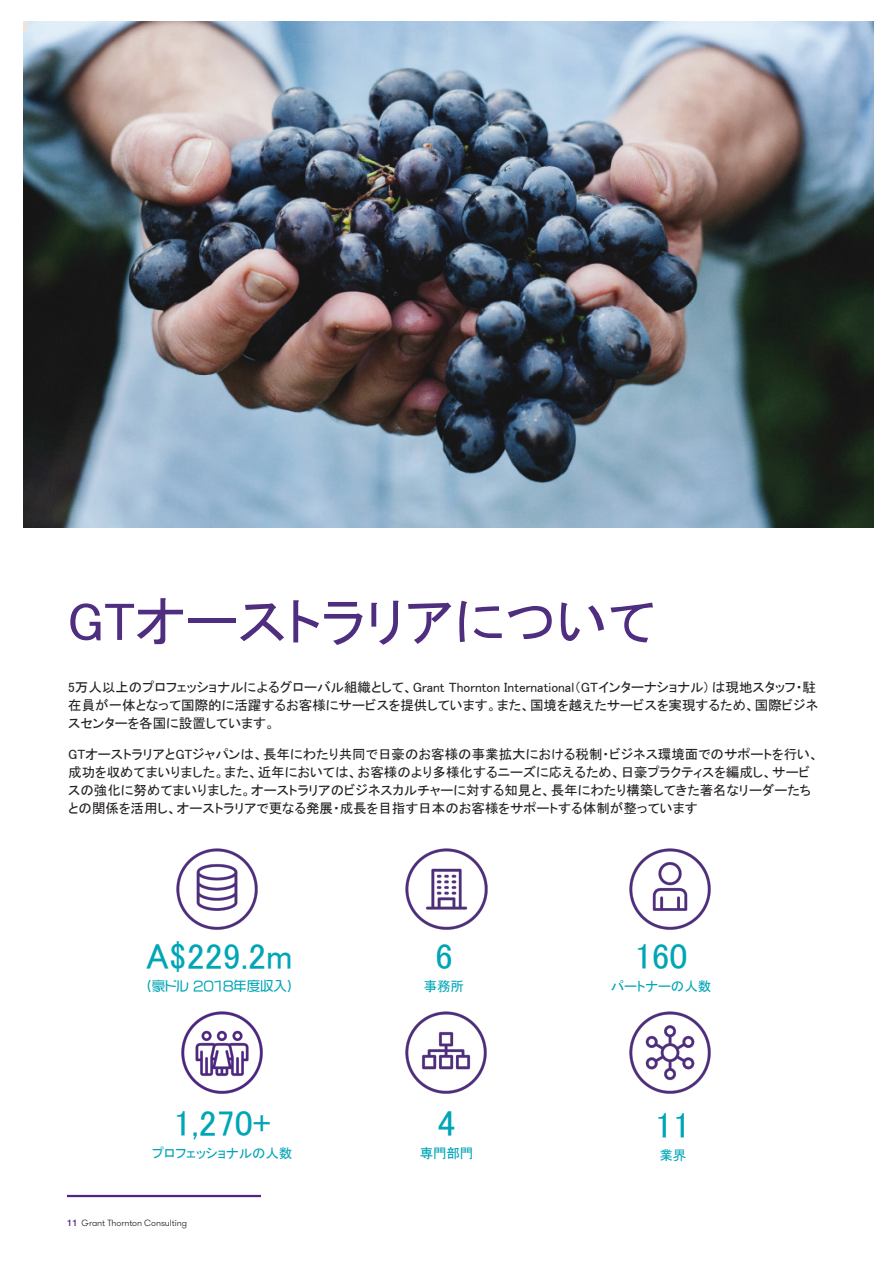
<style>
.page{position:relative;width:893px;height:1263px;background:#fff}
.page>*{position:absolute;margin:0;border:0;box-sizing:border-box;transform-origin:0 0}
._11_Body_text{font:54px "MS P Gothic";color:#4f2d7f}
._11_Body_text-2{font:36px "MS P Gothic";color:#00a5b6}
._11_Body_text-3{font:13.5px/18px "MS P Gothic";color:#231f20}
._11_Body_text-4{font:13.5px "MS P Gothic";letter-spacing:-.01em;color:#00a5b6}
._11_Body_text-5{font:13.5px "VDL Logo G Regular";letter-spacing:-.01em;color:#00a5b6}
.t1{font:300 9px "GT Walsheim Pro";letter-spacing:-.01em;color:#231f20}
.s1{font-weight:500;color:#4e2582}
</style>
<div class="page">
<hr style="left:67px;top:1195px;width:194px;height:2px;background:#4e2582">
<img style="left:23px;top:21px;width:850px;height:507px">
<div style="left:23px;top:21px;width:5px;height:11px;background:#eae6df"></div>
<img style="left:176px;top:848px;width:82px;height:82px">
<img style="left:405px;top:848px;width:83px;height:82px">
<img style="left:629px;top:848px;width:82px;height:82px">
<img style="left:181px;top:1011px;width:82px;height:83px">
<img style="left:629px;top:1011px;width:82px;height:83px">
<img style="left:405px;top:1011px;width:82px;height:83px">
<p class="_11_Body_text" style="left:67px;top:594px;width:591px">GTオーストラリアについて</p>
<p class="_11_Body_text-3" style="left:68px;top:678px;width:751px">5万人以上のプロフェッショナルによるグローバル組織として、Grant Thornton International（GTインターナショナル) は現地スタッフ・駐在員が一体となって国際的に活躍するお客様にサービスを提供しています。また、国境を越えたサービスを実現するため、国際ビジネスセンターを各国に設置しています。</p>
<p class="_11_Body_text-3" style="left:68px;top:745px;width:752px">GTオーストラリアとGTジャパンは、長年にわたり共同で日豪のお客様の事業拡大における税制・ビジネス環境面でのサポートを行い、成功を収めてまいりました。また、近年においては、お客様のより多様化するニーズに応えるため、日豪プラクティスを編成し、サービスの強化に努めてまいりました。オーストラリアのビジネスカルチャーに対する知見と、長年にわたり構築してきた著名なリーダーたちとの関係を活用し、オーストラリアで更なる発展・成長を目指す日本のお客様をサポートする体制が整っています</p>
<p class="_11_Body_text-2" style="left:146px;top:938px;width:148px">A$229.2m</p>
<p class="_11_Body_text-5" style="left:146px;top:977px;width:149px">(豪ドル 2018年度収入)</p>
<p class="_11_Body_text-2" style="left:174px;top:1105px;width:99px">1,270+</p>
<p class="_11_Body_text-4" style="left:152px;top:1146px;width:142px">プロフェッショナルの人数</p>
<p class="t1" style="left:67px;top:1217px;width:122px"><span class="s1">11</span> Grant Thornton Consulting</p>
<p class="_11_Body_text-2" style="left:435px;top:938px;width:19px">6</p>
<p class="_11_Body_text-4" style="left:424px;top:980px;width:42px">事務所</p>
<p class="_11_Body_text-2" style="left:437px;top:1105px;width:19px">4</p>
<p class="_11_Body_text-4" style="left:420px;top:1146px;width:55px">専門部門</p>
<p class="_11_Body_text-2" style="left:634px;top:938px;width:55px">160</p>
<p class="_11_Body_text-4" style="left:611px;top:980px;width:102px">パートナーの人数</p>
<p class="_11_Body_text-2" style="left:655px;top:1107px;width:37px">11</p>
<p class="_11_Body_text-4" style="left:659px;top:1148px;width:28px">業界</p>
</div>
